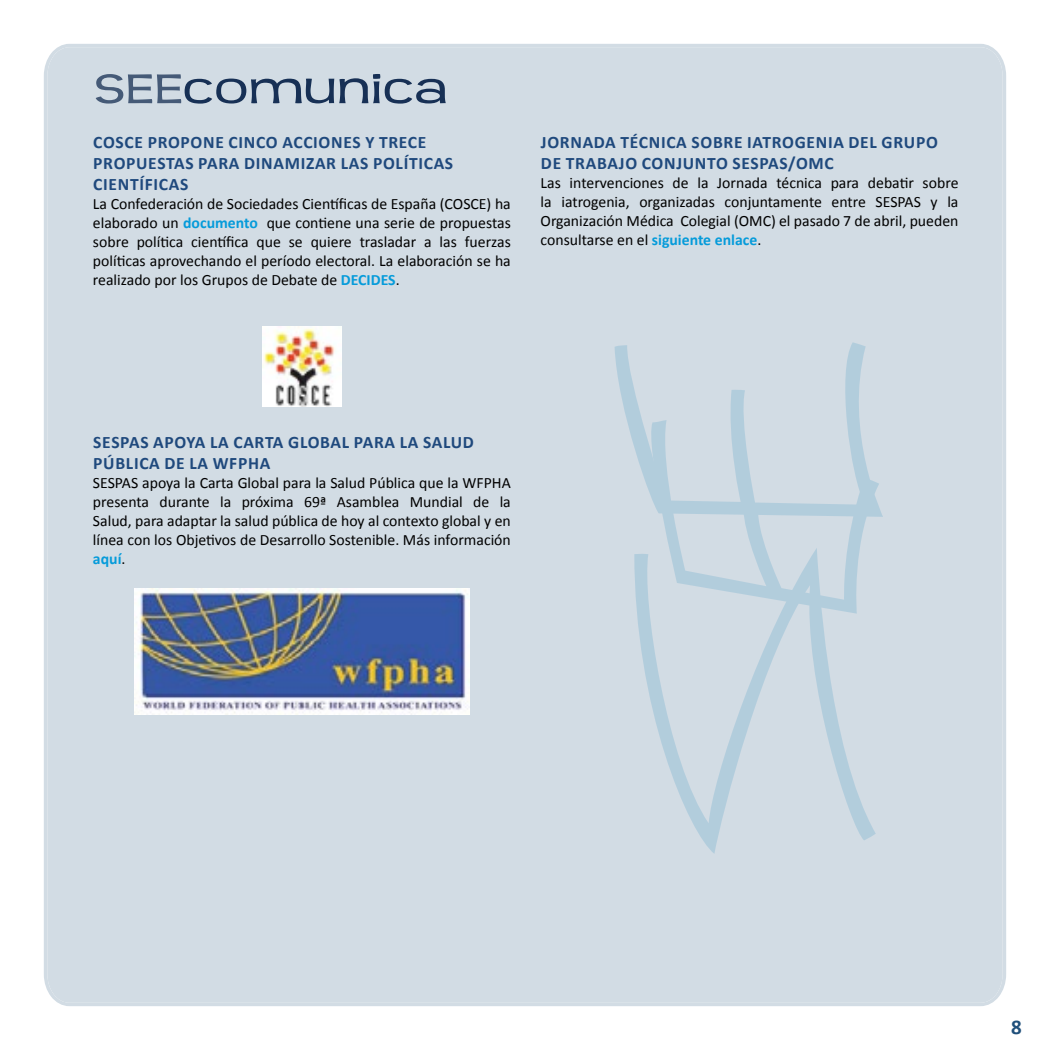
<style>
.page{position:relative;width:1050px;height:1050px;background:#fff}
.page>*{position:absolute;margin:0;border:0;box-sizing:border-box;transform-origin:0 0}
.t1{font:43.75px "Teen";color:#173055;scale:1.29 1}
.t2{font:700 21px "Calibri";color:#20507b}
.t3{font:700 17.5px/21px "Calibri";letter-spacing:.04em;color:#1f497d}
.t4{font:15.75px/18.9px "Calibri";color:#000;text-align:justify}
.s1{color:#455a77}
.s2{font-weight:700;color:#059bda}
</style>
<div class="page">
<div style="left:44px;top:44px;width:962px;height:962px;background:#d2dce4"></div>
<img style="left:263px;top:327px;width:78px;height:79px">
<img style="left:135px;top:589px;width:334px;height:125px">
<svg style="left:634px;top:548px;width:242px;height:306px;background:#ccd9e2"></svg>
<svg style="left:644px;top:517px;width:235px;height:97px;background:#c9d7e1"></svg>
<svg style="left:615px;top:342px;width:268px;height:175px;background:#cbd8e2"></svg>
<h1 class="t1" style="left:94px;top:63px;width:276px"><span class="s1">SEE</span>comunica</h1>
<p class="t3" style="left:93px;top:132px;width:361px;text-indent:54px">PROPONE CINCO ACCIONES Y TRECE<br>PROPUESTAS PARA DINAMIZAR LAS POLÍTICAS<br>CIENTÍFICAS</p>
<p class="t4" style="left:93px;top:195px;width:419px">La Confederación de Sociedades Científicas de España (COSCE) ha elaborado un <span class="s2">DOCUMENTO</span> que contiene una serie de propuestas sobre política científica que se quiere trasladar a las fuerzas políticas aprovechando el período electoral. La elaboración se ha realizado por los Grupos de Debate de <span class="s2">DECIDES</span>.</p>
<p class="t3" style="left:93px;top:132px;width:11px">COSCE</p>
<p class="t3" style="left:541px;top:132px;width:398px">JORNADA TÉCNICA SOBRE IATROGENIA DEL GRUPO<br>DE TRABAJO CONJUNTO SESPAS/OMC</p>
<p class="t4" style="left:541px;top:174px;width:419px">Las intervenciones de la Jornada técnica para debatir sobre la iatrogenia, organizadas conjuntamente entre SESPAS y la Organización Médica Colegial (OMC) el pasado 7 de abril, pueden consultarse en el <span class="s2">SIGUIENTE ENLACE</span>.</p>
<p class="t3" style="left:93px;top:432px;width:382px">SES PAS APOYA LA CARTA GLOBAL PARA LA SALUD<br>PÚBLICA DE LA WFPHA</p>
<p class="t4" style="left:93px;top:473px;width:419px">SESPAS apoya la Carta Global para la Salud Pública que la WFPHA presenta durante la próxima 69ª Asamblea Mundial de la Salud, para adaptar la salud pública de hoy al contexto global y en línea con los Objetivos de Desarrollo Sostenible. Más información <span class="s2">AQUÍ</span>.</p>
<h2 class="t2" style="left:1011px;top:1013px;width:12px">8</h2>
</div>
